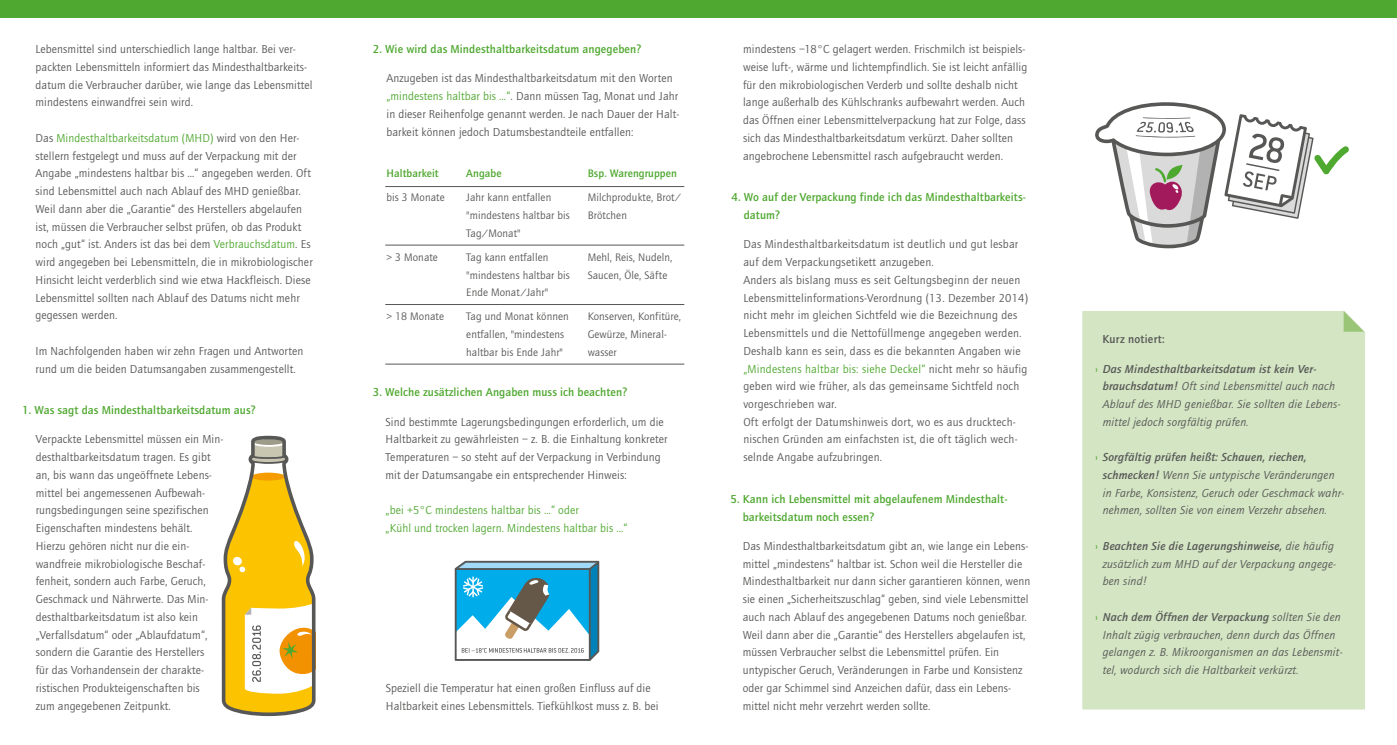
<style>
.page{position:relative;width:1397px;height:745px;background:#fff}
.page>*{position:absolute;margin:0;border:0;box-sizing:border-box;transform-origin:0 0}
.t1{font:11.88px/17.8px "Quay Sans EF";letter-spacing:.01em;color:#575756}
.t2{font:italic 11.88px/17.8px "Quay Sans EF";letter-spacing:.02em;color:#575756}
.t3{font:500 11.88px/17.8px "Quay Sans EF";letter-spacing:.01em;color:#4fa830}
.t4{font:11.88px/17.8px "Quay Sans EF";letter-spacing:.01em;color:#4fa830}
.t5{font:500 11.88px "Quay Sans EF";letter-spacing:.02em;color:#575756}
.t6{font:11.25px/17.8px "Quay Sans EF";letter-spacing:.01em;color:#575756}
.t7{font:500 11.25px "Quay Sans EF";letter-spacing:.01em;color:#4fa830}
.s1{color:#4fa830}
.s2{font-style:normal;color:#4fa830}
.s3{font-weight:500}
</style>
<div class="page">
<div style="left:1082px;top:311px;width:282px;height:398px;background:#d3e5c3"></div>
<svg style="left:1343px;top:311px;width:20px;height:20px"></svg>
<div style="left:0;top:0;width:1396px;height:18px;background:#4fa830"></div>
<svg style="left:222px;top:435px;width:93px;height:280px"></svg>
<hr style="left:385px;top:186px;width:299px;height:1px;background:#575756">
<hr style="left:385px;top:363px;width:299px;height:1px;background:#575756">
<hr style="left:385px;top:244px;width:299px;height:1px;background:#575756">
<hr style="left:385px;top:304px;width:299px;height:1px;background:#575756">
<svg style="left:454px;top:560px;width:145px;height:100px"></svg>
<svg style="left:1095px;top:102px;width:253px;height:146px"></svg>
<p class="t1" style="left:36px;top:41px;width:278px">Lebensmittel sind unterschiedlich lange haltbar. Bei ver&shy;packten Lebensmitteln informiert das Mindesthaltbarkeits&shy;datum die Verbraucher darüber, wie lange das Lebensmittel mindestens einwandfrei sein wird.</p>
<p class="t1" style="left:36px;top:129px;width:278px">Das <span class="s1">Mindesthaltbarkeitsdatum (MHD)</span> wird von den Her&shy;stellern festgelegt und muss auf der Verpackung mit der Angabe „mindestens haltbar bis …“ angegeben werden. Oft sind Lebensmittel auch nach Ablauf des MHD genießbar.<br>Weil dann aber die „Garantie“ des Herstellers abgelaufen ist, müssen die Verbraucher selbst prüfen, ob das Produkt noch „gut“ ist. Anders ist das bei dem <span class="s1">Verbrauchsdatum</span>. Es wird angegeben bei Lebensmitteln, die in mikrobiologischer Hinsicht leicht verderblich sind wie etwa Hackfleisch. Diese Lebensmittel sollten nach Ablauf des Datums nicht mehr gegessen werden.</p>
<p class="t1" style="left:36px;top:342px;width:269px">Im Nachfolgenden haben wir zehn Fragen und Antworten rund um die beiden Datumsangaben zusammengestellt.</p>
<p class="t3" style="left:22px;top:401px;width:235px">1. Was sagt das Mindesthaltbarkeitsdatum aus?</p>
<p class="t1" style="left:36px;top:430px;width:189px">V erpackte Lebensmittel müssen ein Min&shy;desthaltbarkeitsdatum tragen. Es gibt an, bis wann das ungeöffnete Lebens&shy;mittel bei angemessenen Aufbewah&shy;rungsbedingungen seine spezifischen Eigenschaften mindestens behält.<br>Hierzu gehören nicht nur die ein&shy;wandfreie mikrobiologische Beschaf&shy;fenheit, sondern auch Farbe, Geruch, Geschmack und Nährwerte. Das Min&shy;desthaltbarkeitsdatum ist also kein „Verfallsdatum“ oder „Ablaufdatum“, sondern die Garantie des Herstellers<br>für das Vorhandensein der charakte&shy;ristischen Produkteigenschaften bis<br>zum angegebenen Zeitpunkt.</p>
<p class="t3" style="left:372px;top:40px;width:270px">2. Wie wird das Mindesthaltbarkeitsdatum angegeben?</p>
<p class="t1" style="left:743px;top:41px;width:285px">mindestens –18°C gelagert werden. Frischmilch ist beispiels&shy;weise luft-, wärme und lichtempfindlich. Sie ist leicht anfällig für den mikrobiologischen Verderb und sollte deshalb nicht lange außerhalb des Kühlschranks aufbewahrt werden. Auch das Öffnen einer Lebensmittelverpackung hat zur Folge, dass sich das Mindesthaltbarkeitsdatum verkürzt. Daher sollten angebrochene Lebensmittel rasch aufgebraucht werden.</p>
<p class="t1" style="left:386px;top:70px;width:294px">Anzugeben ist das Mindesthaltbarkeitsdatum mit den Worten <span class="s1">„mindestens haltbar bis …“</span>. Dann müssen Tag, Monat und Jahr in dieser Reihenfolge genannt werden. Je nach Dauer der Halt&shy;barkeit können jedoch Datumsbestandteile entfallen:</p>
<p class="t7" style="left:386px;top:167px;width:54px">Haltbarkeit</p>
<p class="t6" style="left:386px;top:189px;width:60px">bis 3 Monate</p>
<p class="t7" style="left:466px;top:167px;width:37px">Angabe</p>
<p class="t6" style="left:466px;top:189px;width:105px">Jahr kann entfallen "mindestens haltbar bis<br>Tag/Monat"</p>
<p class="t6" style="left:466px;top:248px;width:105px">Tag kann entfallen "mindestens haltbar bis<br>Ende Monat/Jahr"</p>
<p class="t6" style="left:466px;top:308px;width:104px">Tag und Monat können entfallen, "mindestens haltbar bis Ende Jahr"</p>
<p class="t7" style="left:587px;top:167px;width:91px">Bsp. Warengruppen</p>
<p class="t6" style="left:587px;top:189px;width:95px">Milchprodukte, Brot/<br>Brötchen</p>
<p class="t6" style="left:587px;top:248px;width:86px">Mehl, Reis, Nudeln,<br>Saucen, Öle, Säfte</p>
<p class="t6" style="left:587px;top:308px;width:95px">Konserven, Konfitüre,<br>Gewürze, Mineral&shy;wasser</p>
<p class="t3" style="left:373px;top:383px;width:256px">3. Welche zusätzlichen Angaben muss ich beachten?</p>
<p class="t3" style="left:743px;top:188px;width:284px;text-indent:-12px">4. Wo auf der Verpackung finde ich das Mindesthaltbarkeits&shy;datum?</p>
<p class="t1" style="left:743px;top:235px;width:286px">Das Mindesthaltbarkeitsdatum ist deutlich und gut lesbar auf dem Verpackungsetikett anzugeben.<br>Anders als bislang muss es seit Geltungsbeginn der neuen Lebensmittelinformations-Verordnung (13. Dezember 2014) nicht mehr im gleichen Sichtfeld wie die Bezeichnung des Lebensmittels und die Nettofüllmenge angegeben werden.<br>Deshalb kann es sein, dass es die bekannten Angaben wie <span class="s1">„Mindestens haltbar bis: siehe Deckel“</span> nicht mehr so häufig geben wird wie früher, als das gemeinsame Sichtfeld noch vorgeschrieben war.<br>Oft erfolgt der Datumshinweis dort, wo es aus drucktech&shy;nischen Gründen am einfachsten ist, die oft täglich wech&shy;selnde Angabe aufzubringen.</p>
<p class="t6" style="left:386px;top:248px;width:53px">&gt; 3 Monate</p>
<p class="t6" style="left:386px;top:308px;width:59px">&gt; 18 Monate</p>
<p class="t1" style="left:385px;top:413px;width:283px">Sind bestimmte Lagerungsbedingungen erforderlich, um die Haltbarkeit zu gewährleisten – z. B. die Einhaltung konkreter Temperaturen – so steht auf der Verpackung in Verbindung mit der Datumsangabe ein entsprechender Hinweis:</p>
<p class="t4" style="left:385px;top:501px;width:243px">„bei +5°C mindestens haltbar bis …“ oder<br>„Kühl und trocken lagern. Mindestens haltbar bis …“</p>
<p class="t3" style="left:742px;top:490px;width:266px;text-indent:-12px">5. Kann ich Lebensmittel mit abgelaufenem Mindesthalt&shy;barkeitsdatum noch essen?</p>
<p class="t1" style="left:386px;top:678px;width:274px">Speziell die Temperatur hat einen großen Einfluss auf die<br>Haltbarkeit eines Lebensmittels. Tiefkühlkost muss z. B. bei</p>
<p class="t1" style="left:742px;top:537px;width:289px">Das Mindesthaltbarkeitsdatum gibt an, wie lange ein Lebens&shy;mittel „mindestens“ haltbar ist. Schon weil die Hersteller die Mindesthaltbarkeit nur dann sicher garantieren können, wenn sie einen „Sicherheitszuschlag“ geben, sind viele Lebensmittel auch nach Ablauf des angegebenen Datums noch genießbar.<br>Weil dann aber die „Garantie“ des Herstellers abgelaufen ist, müssen Verbraucher selbst die Lebensmittel prüfen. Ein untypischer Geruch, Veränderungen in Farbe und Konsistenz oder gar Schimmel sind Anzeichen dafür, dass ein Lebens&shy;mittel nicht mehr verzehrt werden sollte.</p>
<p class="t5" style="left:1102px;top:332px;width:64px">Kurz notiert:</p>
<p class="t2" style="left:1102px;top:359px;width:239px;text-indent:-7px"><span class="s2">›</span> <span class="s3">Das Mindesthaltbarkeitsdatum ist kein Ver&shy;brauchsdatum!</span> Oft sind Lebensmittel auch nach Ablauf des MHD genießbar. Sie sollten die Lebens&shy;mittel jedoch sorgfältig prüfen.</p>
<p class="t2" style="left:1102px;top:448px;width:243px;text-indent:-7px"><span class="s2">›</span> <span class="s3">Sorgfältig prüfen heißt: Schauen, riechen, schmecken!</span> Wenn Sie untypische Veränderungen in Farbe, Konsistenz, Geruch oder Geschmack wahr&shy;nehmen, sollten Sie von einem Verzehr absehen.</p>
<p class="t2" style="left:1102px;top:537px;width:235px;text-indent:-7px"><span class="s2">›</span> <span class="s3">Beachten Sie die Lagerungshinweise,</span> die häufig zusätzlich zum MHD auf der Verpackung angege&shy;ben sind!</p>
<p class="t2" style="left:1102px;top:607px;width:241px;text-indent:-7px"><span class="s2">›</span> <span class="s3">Nach dem Öffnen der Verpackung</span> sollten Sie den Inhalt zügig verbrauchen, denn durch das Öffnen gelangen z. B. Mikroorganismen an das Lebensmit&shy;tel, wodurch sich die Haltbarkeit verkürzt.</p>
</div>
